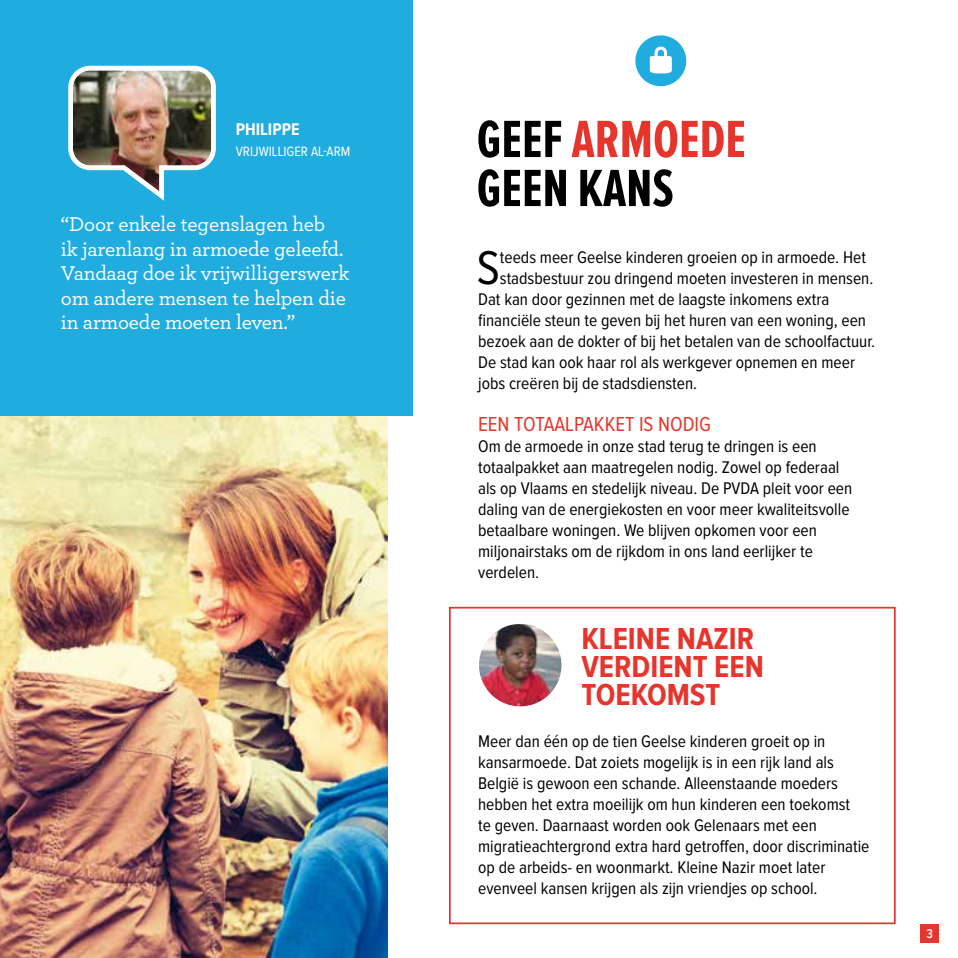
<style>
.page{position:relative;width:958px;height:958px;background:#fff}
.page>*{position:absolute;margin:0;border:0;box-sizing:border-box;transform-origin:0 0}
.t1{font:700 54.25px/49px "Proxima Nova Ex Cn";color:#000}
.t2{font:49px "Proxima Nova Cond";color:#000}
.t3{font:700 31.5px/28px "Proxima Nova Cond";color:#e5352c}
.t4{font:500 21px/24.5px "Archer Pro";letter-spacing:-.01em;color:#fff}
.t5{font:21px "Proxima Nova Cond";color:#e5352c}
.t6{font:17.5px/21px "Proxima Nova Cond";color:#000}
.t7{font:700 17.5px "Proxima Nova Cond";color:#fff}
.t8{font:14px "Proxima Nova Cond";color:#fff}
.t9{font:600 13.12px "Proxima Nova Cond";color:#fff}
.s1{color:#e5352c}
</style>
<div class="page">
<img style="left:0;top:415px;width:387px;height:542px">
<div style="left:449px;top:606px;width:446px;height:318px;border:2px solid #e5352c"></div>
<div style="left:0;top:0;width:412px;height:415px;background:#21acdf"></div>
<div style="left:635px;top:35px;width:51px;height:51px;background:#21acdf;border-radius:50%"></div>
<img style="left:68px;top:65px;width:148px;height:136px">
<img style="left:479px;top:624px;width:82px;height:82px;border-radius:41px">
<div style="left:920px;top:924px;width:19px;height:18px;background:#e5352c"></div>
<p class="t7" style="left:236px;top:119px;width:47px">PHILIPPE</p>
<p class="t8" style="left:236px;top:143px;width:114px">Vrijwillige r Al-arm</p>
<p class="t4" style="left:61px;top:211px;width:290px">“Door enkele tegenslagen heb<br>ik jarenlang in armoede geleefd.<br>Vandaag doe ik vrijwilligerswerk om andere mensen te helpen die in armoede moeten leven.”</p>
<h1 class="t1" style="left:476px;top:117px;width:270px">GEEF <span class="s1">ARMOEDE<br></span>GEEN KANS</h1>
<h2 class="t2" style="left:476px;top:241px;width:21px">S</h2>
<p class="t6" style="left:500px;top:247px;width:367px">teeds meer Geelse kinderen groeien op in armoede. Het</p>
<p class="t6" style="left:500px;top:268px;width:375px">stadsbestuur zou dringend moeten investeren in mensen.</p>
<p class="t6" style="left:478px;top:289px;width:352px">Dat kan door gezinnen met de laagste inkomens extra</p>
<p class="t6" style="left:478px;top:310px;width:389px">financiële steun te geven bij het huren van een woning, een</p>
<p class="t6" style="left:478px;top:331px;width:398px">bezoek aan de dokter of bij het betalen van de schoolfactuur.</p>
<p class="t6" style="left:478px;top:352px;width:378px">De stad kan ook haar rol als werkgever opnemen en meer</p>
<p class="t6" style="left:478px;top:373px;width:221px">jobs creëren bij de stadsdiensten.</p>
<p class="t5" style="left:478px;top:412px;width:77px">Een totaalpa</p>
<p class="t5" style="left:594px;top:412px;width:116px">kket is nodig</p>
<p class="t6" style="left:478px;top:436px;width:375px">Om de armoede in onze stad terug te dringen is een totaalpakket aan maatregelen nodig. Zowel op federaal als op Vlaams en stedelijk niveau. De PVDA pleit voor een daling van de energiekosten en voor meer kwaliteitsvolle betaalbare woningen. We blijven opkomen voor een miljonairstaks om de rijkdom in ons land eerlijker te verdelen.</p>
<h3 class="t3" style="left:581px;top:625px;width:184px">KLEINE NAZIR<br>VERDIENT EEN<br>TOEKOMST</h3>
<p class="t6" style="left:478px;top:730px;width:393px">Meer dan één op de tien Geelse kinderen groeit op in kansarmoede. Dat zoiets mogelijk is in een rijk land als België is gewoon een schande. Alleenstaande moeders hebben het extra moeilijk om hun kinderen een toekomst<br>te geven. Daarnaast worden ook Gelenaars met een migratieachtergrond extra hard getroffen, door discriminatie op de arbeids- en woonmarkt. Kleine Nazir moet later evenveel kansen krijgen als zijn vriendjes op school.</p>
<p class="t9" style="left:926px;top:927px;width:8px">3</p>
</div>
